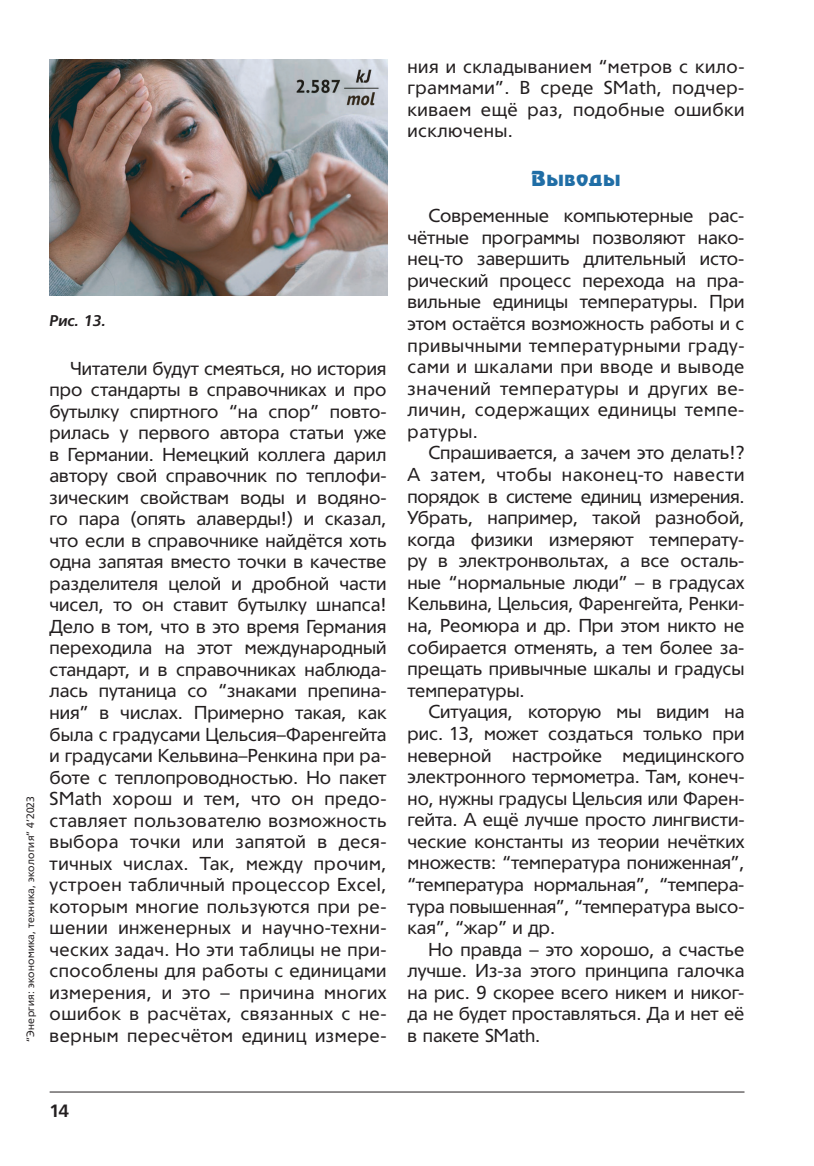
<style>
.page{position:relative;width:814px;height:1166px;background:#fff}
.page>*{position:absolute;margin:0;border:0;box-sizing:border-box;transform-origin:0 0}
.t1{font:22.75px "Regata";letter-spacing:.015em;color:#206ea6}
.t2{font:18.38px/21.5px "Tornado Cyr";color:#231f20;text-align:justify}
.t3{font:700 17.5px "Tornado Cyr";color:#231f20}
.t4{font:italic 700 15.22px "Tornado Cyr";color:#231f20}
.t5{font:10.5px "Tornado Cyr";letter-spacing:.03em;color:#231f20}
</style>
<div class="page">
<hr style="left:50px;top:1091px;width:694px;height:1px;background:#231f20">
<img style="left:50px;top:60px;width:337px;height:236px">
<p class="t4" style="left:50px;top:313px;width:58px">Рис. 13.</p>
<p class="t5" style="left:23px;top:1041px;width:247px;rotate:-90deg">“Энергия: экономика, техника, экология” 4’2023</p>
<p class="t2" style="left:50px;top:356px;width:338px;text-indent:21px">Читатели будут смеяться, но история про стандарты в справочниках и про бутылку спиртного “на спор” повто&shy;рилась у первого автора статьи уже в Германии. Немецкий коллега дарил автору свой справочник по теплофи&shy;зическим свойствам воды и водяно&shy;го пара (опять алаверды!) и сказал, что если в справочнике найдётся хоть одна запятая вместо точки в качестве разделителя целой и дробной части чисел, то он ставит бутылку шнапса!<br>Дело в том, что в это время Германия переходила на этот международный стандарт, и в справочниках наблюда&shy;лась путаница со “знаками препина&shy;ния” в числах. Примерно такая, как была с градусами Цельсия–Фаренгейта и градусами Кельвина–Ренкина при ра&shy;боте с теплопроводностью. Но пакет SMath хорош и тем, что он предо&shy;ставляет пользователю возможность выбора точки или запятой в деся&shy;тичных числах. Так, между прочим, устроен табличный процессор Excel, которым многие пользуются при ре&shy;шении инженерных и научно-техни&shy;ческих задач. Но эти таблицы не при&shy;способлены для работы с единицами измерения, и это – причина многих ошибок в расчётах, связанных с не&shy;верным пересчётом единиц измере-</p>
<p class="t2" style="left:407px;top:54px;width:338px">ния и складыванием “метров с кило&shy;граммами”. В среде SMath, подчер&shy;киваем ещё раз, подобные ошибки исключены.</p>
<p class="t1" style="left:531px;top:167px;width:90px">Выводы</p>
<p class="t2" style="left:407px;top:204px;width:338px;text-indent:21px">Современные компьютерные рас&shy;чётные программы позволяют нако&shy;нец-то завершить длительный исто&shy;рический процесс перехода на пра&shy;вильные единицы температуры. При этом остаётся возможность работы и с привычными температурными граду&shy;сами и шкалами при вводе и выводе значений температуры и других ве&shy;личин, содержащих единицы темпе&shy;ратуры.</p>
<p class="t2" style="left:407px;top:441px;width:338px;text-indent:21px">Спрашивается, а зачем это делать!?<br>А затем, чтобы наконец-то навести порядок в системе единиц измерения.<br>Убрать, например, такой разнобой, когда физики измеряют температу&shy;ру в электронвольтах, а все осталь&shy;ные “нормальные люди” – в градусах Кельвина, Цельсия, Фаренгейта, Ренки&shy;на, Реомюра и др. При этом никто не собирается отменять, а тем более за&shy;прещать привычные шкалы и градусы температуры.</p>
<p class="t2" style="left:407px;top:700px;width:338px;text-indent:21px">Ситуация, которую мы видим на рис. 13, может создаться только при неверной настройке медицинского электронного термометра. Там, конеч&shy;но, нужны градусы Цельсия или Фарен&shy;гейта. А ещё лучше просто лингвисти&shy;ческие константы из теории нечётких множеств: “температура пониженная”, “температура нормальная”, “темпера&shy;тура повышенная”, “температура высо&shy;кая”, “жар” и др.</p>
<p class="t2" style="left:407px;top:937px;width:338px;text-indent:21px">Но правда – это хорошо, а счастье лучше. Из-за этого принципа галочка на рис. 9 скорее всего никем и никог&shy;да не будет проставляться. Да и нет её в пакете SMath.</p>
<p class="t3" style="left:50px;top:1098px;width:21px">14</p>
</div>
